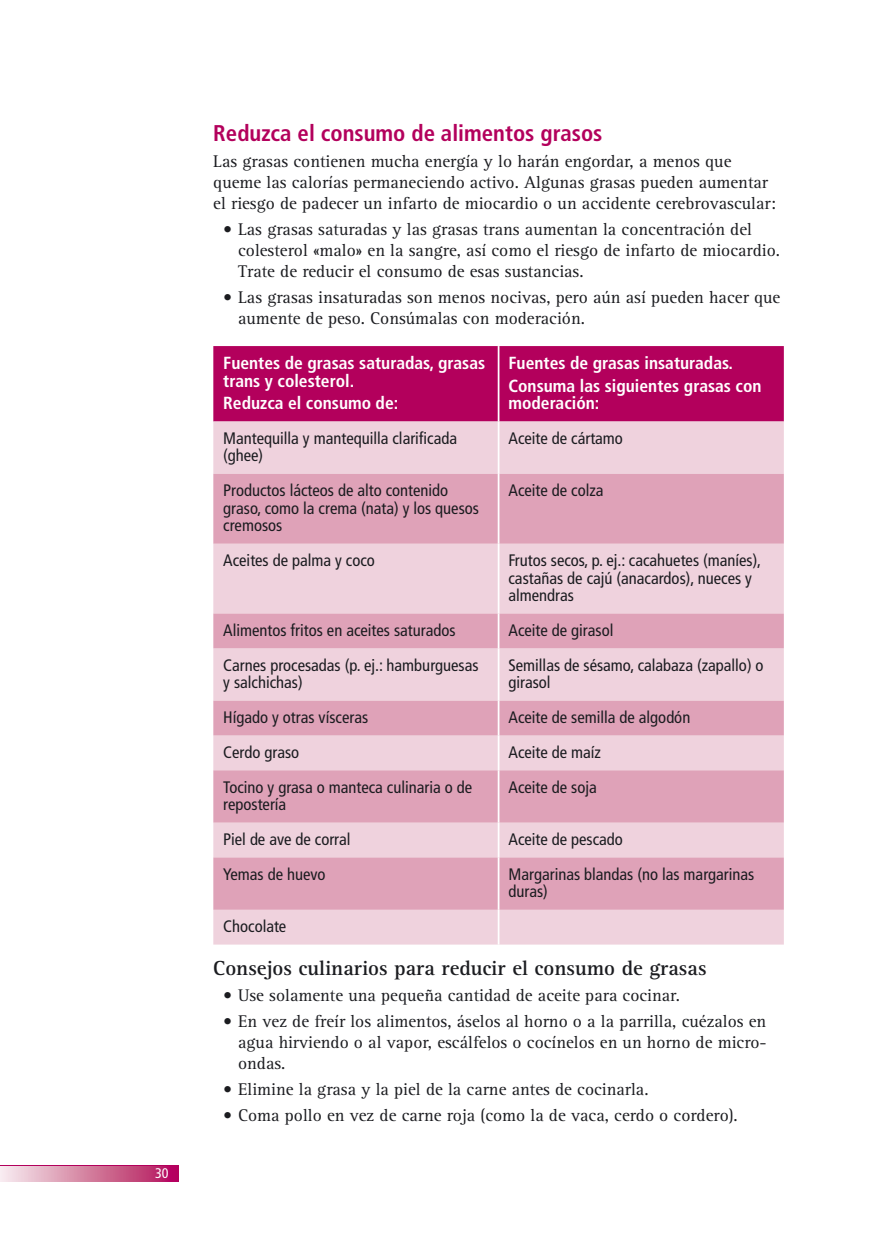
<style>
.page{position:relative;width:893px;height:1241px;background:#fff}
.page>*{position:absolute;margin:0;border:0;box-sizing:border-box;transform-origin:0 0}
.t1{font:700 condensed 22.75px "Frutiger";color:#b3005c}
.t2{font:700 21px "Rotis Serif";color:#1b1c20}
.t3{font:17.5px/21px "Rotis Serif";color:#1b1c20}
.t4{font:700 condensed 17.5px/17.5px "Frutiger";color:#fff}
.t5{font:condensed 16.62px/17.5px "Frutiger";color:#1b1c20}
.t6{font:condensed 14px "Frutiger";color:#fff}
</style>
<div class="page">
<svg style="left:0;top:1166px;width:179px;height:15px;background:#d47ca1"></svg>
<hr style="left:0;top:1165px;width:179px;height:1px;background:#b3005c">
<div style="left:213px;top:346px;width:571px;height:75px;background:#b3005c"></div>
<div style="left:213px;top:421px;width:571px;height:523px;background:#efd2dd"></div>
<svg style="left:213px;top:474px;width:571px;height:435px;background:#e6b7c8"></svg>
<hr style="left:498px;top:346px;width:1px;height:75px;background:#fff">
<hr style="left:498px;top:421px;width:1px;height:53px;background:#fff">
<hr style="left:498px;top:474px;width:1px;height:69px;background:#fff">
<hr style="left:498px;top:543px;width:1px;height:70px;background:#fff">
<hr style="left:498px;top:613px;width:1px;height:35px;background:#fff">
<hr style="left:498px;top:648px;width:1px;height:52px;background:#fff">
<hr style="left:498px;top:700px;width:1px;height:35px;background:#fff">
<hr style="left:498px;top:735px;width:1px;height:35px;background:#fff">
<hr style="left:498px;top:770px;width:1px;height:52px;background:#fff">
<hr style="left:498px;top:822px;width:1px;height:35px;background:#fff">
<hr style="left:498px;top:857px;width:1px;height:52px;background:#fff">
<hr style="left:498px;top:909px;width:1px;height:35px;background:#fff">
<p class="t6" style="left:155px;top:1164px;width:15px">30</p>
<h1 class="t1" style="left:213px;top:120px;width:391px">Reduzca el consumo de alimentos grasos</h1>
<p class="t3" style="left:213px;top:151px;width:564px">Las grasas contienen mucha energía y lo harán engordar, a menos que queme las calorías permaneciendo activo. Algunas grasas pueden aumentar el riesgo de padecer un infarto de miocardio o un accidente cerebrovascular:</p>
<p class="t3" style="left:238px;top:219px;width:543px;text-indent:-15px">• Las grasas saturadas y las grasas trans aumentan la concentración del colesterol «malo» en la sangre, así como el riesgo de infarto de miocardio.<br>Trate de reducir el consumo de esas sustancias.</p>
<p class="t3" style="left:238px;top:287px;width:544px;text-indent:-15px">• Las grasas insaturadas son menos nocivas, pero aún así pueden hacer que aumente de peso. Consúmalas con moderación.</p>
<p class="t4" style="left:223px;top:354px;width:264px">Fuentes de grasas saturadas, grasas trans y colesterol.</p>
<p class="t4" style="left:223px;top:394px;width:177px">Reduzca el consumo de:</p>
<p class="t4" style="left:508px;top:352px;width:255px;line-height:22.4px">Fuentes de grasas insaturadas.<br>Consuma las siguientes grasas con</p>
<p class="t4" style="left:508px;top:394px;width:92px">moderación:</p>
<p class="t5" style="left:223px;top:429px;width:235px">Mantequilla y mantequilla clarificada (ghee)</p>
<p class="t5" style="left:508px;top:429px;width:116px">Aceite de cártamo</p>
<p class="t5" style="left:223px;top:482px;width:257px">Productos lácteos de alto contenido graso, como la crema (nata) y los quesos cremosos</p>
<p class="t5" style="left:508px;top:482px;width:97px">Aceite de colza</p>
<p class="t5" style="left:223px;top:551px;width:153px">Aceites de palma y coco</p>
<p class="t5" style="left:508px;top:551px;width:254px">Frutos secos, p. ej.: cacahuetes (maníes), castañas de cajú (anacardos), nueces y almendras</p>
<p class="t5" style="left:223px;top:621px;width:234px">Alimentos fritos en aceites saturados</p>
<p class="t5" style="left:508px;top:621px;width:106px">Aceite de girasol</p>
<p class="t5" style="left:223px;top:656px;width:257px">Carnes procesadas (p. ej.: hamburguesas y salchichas)</p>
<p class="t5" style="left:508px;top:656px;width:257px">Semillas de sésamo, calabaza (zapallo) o girasol</p>
<p class="t5" style="left:223px;top:708px;width:146px">Hígado y otras vísceras</p>
<p class="t5" style="left:508px;top:708px;width:183px">Aceite de semilla de algodón</p>
<p class="t5" style="left:223px;top:743px;width:78px">Cerdo graso</p>
<p class="t5" style="left:508px;top:743px;width:94px">Aceite de maíz</p>
<p class="t5" style="left:223px;top:778px;width:250px">Tocino y grasa o manteca culinaria o de repostería</p>
<p class="t5" style="left:508px;top:778px;width:90px">Aceite de soja</p>
<p class="t5" style="left:223px;top:830px;width:129px">Piel de ave de corral</p>
<p class="t5" style="left:508px;top:830px;width:116px">Aceite de pescado</p>
<p class="t5" style="left:223px;top:865px;width:104px">Yemas de huevo</p>
<p class="t5" style="left:508px;top:865px;width:247px">Margarinas blandas (no las margarinas duras)</p>
<p class="t5" style="left:223px;top:917px;width:65px">Chocolate</p>
<p class="t2" style="left:213px;top:955px;width:495px">Consejos culinarios para reducir el consumo de grasas</p>
<p class="t3" style="left:223px;top:985px;width:458px">• Use solamente una pequeña cantidad de aceite para cocinar.</p>
<p class="t3" style="left:238px;top:1011px;width:530px;text-align:justify;text-indent:-15px">• En vez de freír los alimentos, áselos al horno o a la parrilla, cuézalos en agua hirviendo o al vapor, escálfelos o cocínelos en un horno de micro&shy;ondas.</p>
<p class="t3" style="left:223px;top:1079px;width:427px">• Elimine la grasa y la piel de la carne antes de cocinarla.</p>
<p class="t3" style="left:223px;top:1105px;width:516px">• Coma pollo en vez de carne roja (como la de vaca, cerdo o cordero).</p>
</div>
